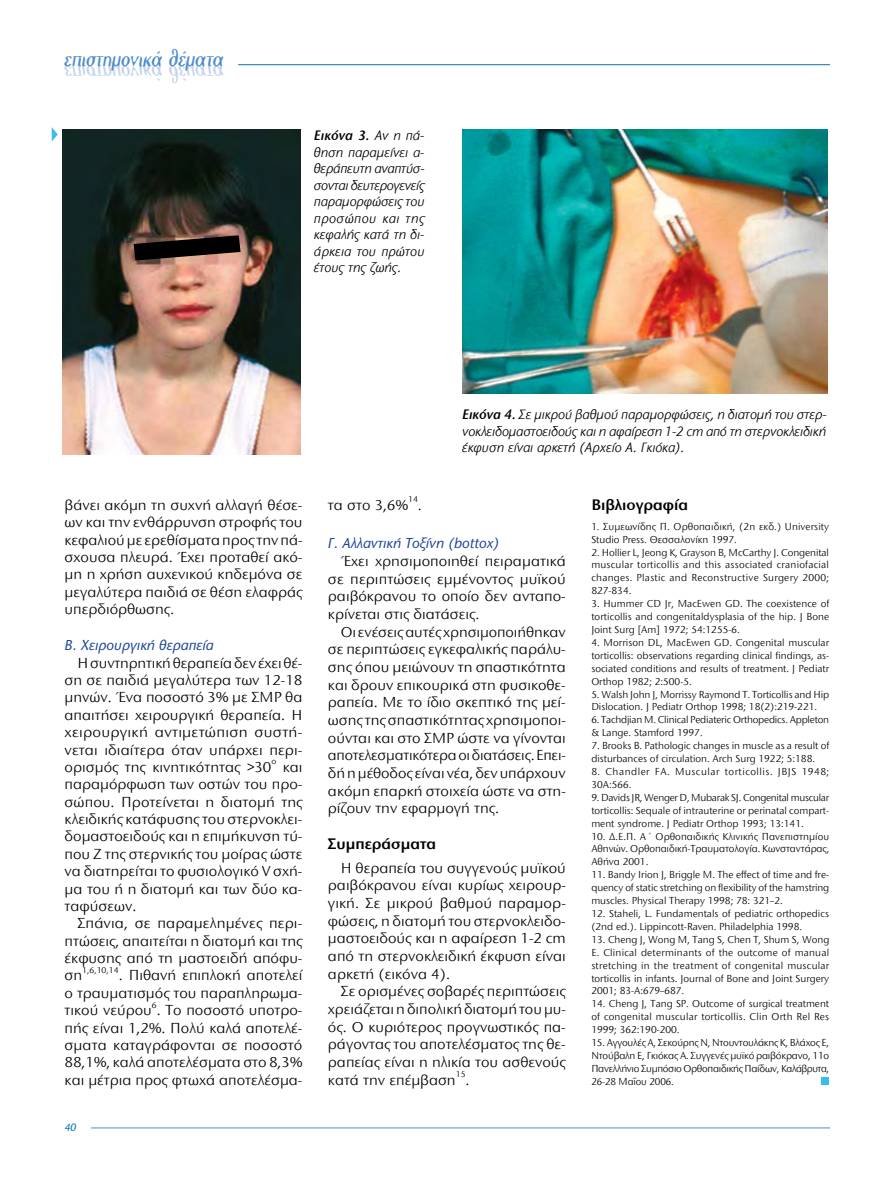
<style>
.page{position:relative;width:893px;height:1191px;background:#fff}
.page>*{position:absolute;margin:0;border:0;box-sizing:border-box;transform-origin:0 0}
.t1{font:600 15.75px "Stone Sans ITC Hel";color:#000}
.t2{font:15px/17.4px "Stone Sans ITC Hel";color:#000;text-align:justify}
.t3{font:italic 500 15px "Stone Sans ITC Hel";color:#1e4497}
.t4{font:italic 14.25px/16.5px "Stone Sans ITC Hel";color:#000;text-align:justify}
.t5{font:italic 500 11.25px "Stone Sans ITC Hel";color:#0571b0;scale:.95 1}
.t6{font:10.5px/12.9px "Stone Sans ITC Hel";color:#000;text-align:justify}
.t7{font:10.5px/12.9px "Stone Sans ITC Hel";color:#000;scale:.95 1}
.t8{font:10.5px/12.9px "Stone Sans ITC Hel";letter-spacing:-.02em;color:#000}
.t9{font:10.5px/12.9px "Stone Sans ITC Hel";letter-spacing:.05em;color:#000}
.t10{font:8.7px "Stone Sans ITC Hel";color:#000}
.s1{font-weight:600}
</style>
<div class="page">
<hr style="left:91px;top:1127px;width:739px;height:1px;background:#4d8cca">
<hr style="left:238px;top:64px;width:592px;height:1px;background:#0571b0">
<svg style="left:52px;top:127px;width:6px;height:14px"></svg>
<img style="left:62px;top:130px;width:239px;height:324px">
<img style="left:462px;top:130px;width:366px;height:263px">
<svg style="left:134px;top:235px;width:107px;height:25px;background:#392a24"></svg>
<div style="left:822px;top:1077px;width:7px;height:7px;background:#37bdee"></div>
<p class="t4" style="left:314px;top:128px;width:112px"><span class="s1">Εικόνα 3.</span> Αν η πά&shy;θηση παραμείνει α&shy;θεράπευτη αναπτύσ&shy;σονται δευτερογενείς παραμορφώσεις του προσώπου και της κεφαλής κατά τη δι&shy;άρκεια του πρώτου έτους της ζωής.</p>
<p class="t2" style="left:65px;top:496px;width:239px">βάνει ακόμη τη συχνή αλλαγή θέσε&shy;ων και την ενθάρρυνση στροφής του κεφαλιού με ερεθίσματα προς την πά&shy;σχουσα πλευρά. Έχει προταθεί ακό&shy;μη η χρήση αυχενικού κηδεμόνα σε μεγαλύτερα παιδιά σε θέση ελαφράς υπερδιόρθωσης.</p>
<p class="t3" style="left:65px;top:637px;width:151px">Β. Χειρουργική θεραπεία</p>
<p class="t2" style="left:65px;top:654px;width:239px;text-indent:13px">Η συντηρητική θεραπεία δεν έχει θέ&shy;ση σε παιδιά μεγαλύτερα των 12-18 μηνών. Ένα ποσοστό 3% με ΣΜΡ θα απαιτήσει χειρουργική θεραπεία. Η χειρουργική αντιμετώπιση συστή&shy;νεται ιδιαίτερα όταν υπάρχει περι&shy;ορισμός της κινητικότητας &gt;30</p>
<p class="t10" style="left:271px;top:757px;width:6px">ο</p>
<p class="t2" style="left:65px;top:758px;width:239px;text-indent:218px">και παραμόρφωση των οστών του προ&shy;σώπου. Προτείνεται η διατομή της κλειδικής κατάφυσης του στερνοκλει&shy;δομαστοειδούς και η επιμήκυνση τύ&shy;που Ζ της στερνικής του μοίρας ώστε να διατηρείται το φυσιολογικό V σχή&shy;μα του ή η διατομή και των δύο κα&shy;ταφύσεων.</p>
<p class="t2" style="left:65px;top:915px;width:239px;text-indent:13px">Σπάνια, σε παραμελημένες περι&shy;πτώσεις, απαιτείται η διατομή και της έκφυσης από τη μαστοειδή απόφυ&shy;ση</p>
<p class="t10" style="left:82px;top:965px;width:38px">1,6,10,14</p>
<p class="t2" style="left:65px;top:967px;width:239px;text-indent:54px">. Πιθανή επιπλοκή αποτελεί ο τραυματισμός του παραπληρωμα&shy;τικού νεύρου . Το ποσοστό υποτρο-</p>
<p class="t10" style="left:152px;top:1000px;width:6px">6</p>
<p class="t2" style="left:65px;top:1019px;width:239px">πής είναι 1,2%. Πολύ καλά αποτελέ&shy;σματα καταγράφονται σε ποσοστό 88,1%, καλά αποτελέσματα στο 8,3% και μέτρια προς φτωχά αποτελέσμα-</p>
<p class="t5" style="left:64px;top:1121px;width:16px">40</p>
<p class="t4" style="left:462px;top:407px;width:366px"><span class="s1">Εικόνα 4.</span> Σε μικρού βαθμού παραμορφώσεις, η διατομή του στερ&shy;νοκλειδομαστοειδούς και η αφαίρεση 1-2 cm από τη στερνοκλειδική έκφυση είναι αρκετή (Αρχείο Α. Γκιόκα).</p>
<p class="t10" style="left:408px;top:495px;width:11px">14</p>
<p class="t2" style="left:328px;top:496px;width:82px">τα στο 3,6%</p>
<p class="t2" style="left:418px;top:496px;width:5px">.</p>
<p class="t3" style="left:328px;top:535px;width:173px">Γ. Αλλαντική Τοξίνη (bottox)</p>
<p class="t2" style="left:328px;top:552px;width:239px;text-indent:13px">Έχει χρησιμοποιηθεί πειραματικά σε περιπτώσεις εμμένοντος μυϊκού ραιβόκρανου το οποίο δεν ανταπο&shy;κρίνεται στις διατάσεις.</p>
<p class="t2" style="left:328px;top:623px;width:239px;text-indent:13px">Οι ενέσεις αυτές χρησιμοποιήθηκαν σε περιπτώσεις εγκεφαλικής παράλυ&shy;σης όπου μειώνουν τη σπαστικότητα και δρουν επικουρικά στη φυσικοθε&shy;ραπεία. Με το ίδιο σκεπτικό της μεί&shy;ωσης της σπαστικότητας χρησιμοποι&shy;ούνται και στο ΣΜΡ ώστε να γίνονται αποτελεσματικότερα οι διατάσεις. Επει&shy;δή η μέθοδος είναι νέα, δεν υπάρχουν ακόμη επαρκή στοιχεία ώστε να στη&shy;ρίζουν την εφαρμογή της.</p>
<p class="t1" style="left:328px;top:835px;width:110px">Συμπεράσματα</p>
<p class="t2" style="left:328px;top:859px;width:239px;text-indent:13px">Η θεραπεία του συγγενούς μυϊκού ραιβόκρανου είναι κυρίως χειρουρ&shy;γική. Σε μικρού βαθμού παραμορ&shy;φώσεις, η διατομή του στερνοκλειδο&shy;μαστοειδούς και η αφαίρεση 1-2 cm από τη στερνοκλειδική έκφυση είναι αρκετή (εικόνα 4).</p>
<p class="t2" style="left:328px;top:982px;width:239px;text-indent:13px">Σε ορισμένες σοβαρές περιπτώσεις χρειάζεται η διπολική διατομή του μυ&shy;ός. Ο κυριότερος προγνωστικός πα&shy;ράγοντας του αποτελέσματος της θε&shy;ραπείας είναι η ηλικία του ασθενούς κατά την επέμβαση</p>
<p class="t10" style="left:456px;top:1069px;width:11px">15</p>
<p class="t2" style="left:466px;top:1071px;width:5px">.</p>
<p class="t1" style="left:591px;top:497px;width:98px">Βιβλιογραφία</p>
<p class="t7" style="left:591px;top:520px;width:252px">1. Συμεωνίδης Π. Ορθοπαιδική, (2η εκδ.) University<br>Studio Press. Θεσσαλονίκη 1997.</p>
<p class="t6" style="left:591px;top:546px;width:239px">2. Hollier L, Jeong K, Grayson B, McCarthy J. Congenital muscular torticollis and this associated craniofacial changes. Plastic and Reconstructive Surgery 2000; 827-834.</p>
<p class="t6" style="left:591px;top:597px;width:239px">3. Hummer CD Jr, MacEwen GD. The coexistence of torticollis and congenitaldysplasia of the hip. J Bone Joint Surg [Am] 1972; 54:1255-6.</p>
<p class="t6" style="left:591px;top:636px;width:239px">4. Morrison DL, MacEwen GD. Congenital muscular torticollis: observations regarding clinical findings, as&shy;sociated conditions and results of treatment. J Pediatr Orthop 1982; 2:500-5.</p>
<p class="t6" style="left:591px;top:688px;width:239px">5. Walsh John J, Morrissy Raymond T. Torticollis and Hip<br>Dislocation. J Pediatr Orthop 1998; 18(2):219-221.</p>
<p class="t8" style="left:591px;top:713px;width:239px">6. Tachdjian Μ. Clinical Pediateric Orthopedics. Appleton &amp; Lange. Stamford 1997.</p>
<p class="t6" style="left:591px;top:739px;width:239px">7. Brooks B. Pathologic changes in muscle as a result of disturbances of circulation. Arch Surg 1922; 5:188.</p>
<p class="t9" style="left:591px;top:765px;width:239px">8. Chandler FA. Muscular torticollis. JBJS 1948;<br>30A:566.</p>
<p class="t6" style="left:591px;top:791px;width:239px">9. Davids JR, Wenger D, Mubarak SJ. Congenital muscular torticollis: Sequale of intrauterine or perinatal compart&shy;ment syndrome. J Pediatr Orthop 1993; 13:141.</p>
<p class="t6" style="left:591px;top:830px;width:240px">10. Δ.Ε.Π. Α΄ Ορθοπαιδικής Κλινικής Πανεπιστημίου Αθηνών. Ορθοπαιδική-Τραυματολογία. Κωνσταντάρας, Αθήνα 2001.</p>
<p class="t6" style="left:591px;top:868px;width:239px">11. Bandy Irion J, Briggle M. The effect of time and fre&shy;quency of static stretching on flexibility of the hamstring muscles. Physical Therapy 1998; 78: 321–2.</p>
<p class="t6" style="left:591px;top:907px;width:239px">12. Staheli, L. Fundamentals of pediatric orthopedics (2nd ed.). Lippincott-Raven. Philadelphia 1998.</p>
<p class="t6" style="left:591px;top:933px;width:239px">13. Cheng J, Wong M, Tang S, Chen T, Shum S, Wong E. Clinical determinants of the outcome of manual stretching in the treatment of congenital muscular torticollis in infants. Journal of Bone and Joint Surgery 2001; 83-A:679–687.</p>
<p class="t6" style="left:591px;top:997px;width:239px">14. Cheng J, Tang SP. Outcome of surgical treatment of congenital muscular torticollis. Clin Orth Rel Res 1999; 362:190-200.</p>
<p class="t6" style="left:591px;top:1036px;width:239px">15. Αγγουλές Α, Σεκούρης Ν, Ντουντουλάκης Κ, Βλάχος Ε, Ντούβαλη Ε, Γκιόκας Α. Συγγενές μυϊκό ραιβόκρανο, 11ο Πανελλήνιο Συμπόσιο Ορθοπαιδικής Παίδων, Καλάβρυτα, 26-28 Μαΐου 2006.</p>
</div>
